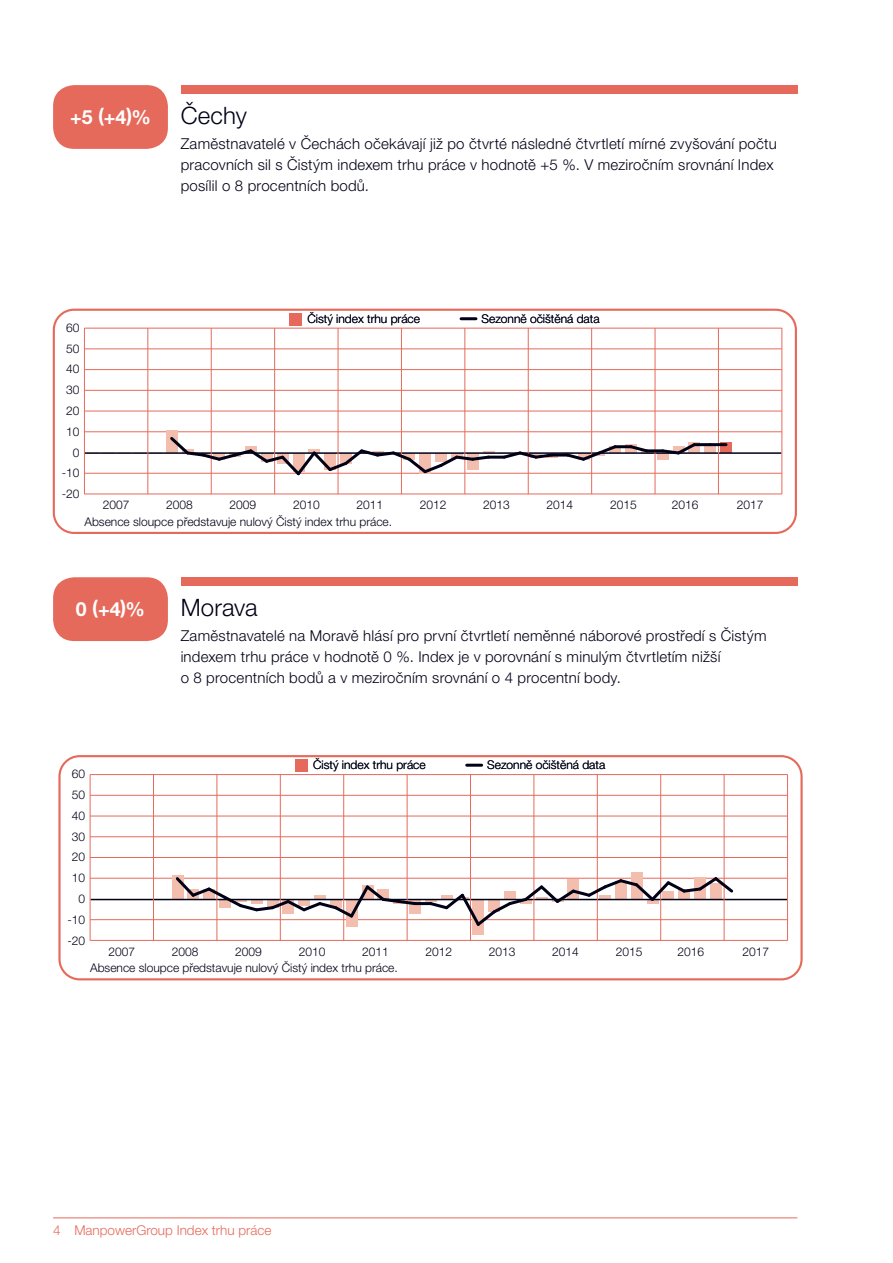
<style>
.page{position:relative;width:893px;height:1263px;background:#fff}
.page>*{position:absolute;margin:0;border:0;box-sizing:border-box;transform-origin:0 0}
.t1{font:300 24px "Helvetica Neue LT Pro";letter-spacing:.01em;color:#000116}
.t2{font:700 19.5px "Helvetica Neue LT Std";color:#fff}
.t3{font:300 15px/21px "Helvetica Neue LT Pro";letter-spacing:.015em;color:#000116}
.t4{font:300 13.5px "Helvetica Neue LT Pro";color:#e66a5b}
.t5{font:300 12px "Helvetica Neue LT Pro";color:#000116}
.t6{font:300 12px "Helvetica Neue LT Std";color:#000116}
</style>
<div class="page">
<hr style="left:53px;top:1218px;width:744px;height:1px;background:#e66a5b">
<div style="left:181px;top:85px;width:616px;height:9px;background:#e66a5b"></div>
<div style="left:53px;top:85px;width:115px;height:64px;background:#e66a5b;border-radius:21px"></div>
<div style="left:53px;top:577px;width:115px;height:64px;background:#e66a5b;border-radius:21px"></div>
<div style="left:181px;top:577px;width:616px;height:9px;background:#e66a5b"></div>
<svg style="left:53px;top:309px;width:744px;height:225px"></svg>
<hr style="left:461px;top:317px;width:15px;height:3px;background:#000116">
<div style="left:289px;top:313px;width:13px;height:13px;background:#e66a5b"></div>
<hr style="left:84px;top:494px;width:698px;height:1px;background:#e66a5b">
<hr style="left:84px;top:473px;width:698px;height:1px;background:#e66a5b">
<hr style="left:84px;top:432px;width:698px;height:1px;background:#e66a5b">
<hr style="left:84px;top:411px;width:698px;height:1px;background:#e66a5b">
<hr style="left:84px;top:390px;width:698px;height:1px;background:#e66a5b">
<hr style="left:84px;top:369px;width:698px;height:1px;background:#e66a5b">
<hr style="left:84px;top:349px;width:698px;height:1px;background:#e66a5b">
<hr style="left:84px;top:328px;width:698px;height:1px;background:#e66a5b">
<div style="left:166px;top:430px;width:12px;height:23px;background:#f4beaf"></div>
<div style="left:657px;top:453px;width:11px;height:6px;background:#f4beaf"></div>
<svg style="left:698px;top:446px;width:2px;height:6px"></svg>
<svg style="left:704px;top:446px;width:12px;height:6px"></svg>
<div style="left:720px;top:443px;width:12px;height:10px;background:#e66a5b"></div>
<hr style="left:85px;top:452px;width:696px;height:2px;background:#000116">
<hr style="left:84px;top:328px;width:1px;height:166px;background:#e66a5b">
<hr style="left:148px;top:328px;width:1px;height:166px;background:#e66a5b">
<hr style="left:211px;top:328px;width:1px;height:166px;background:#e66a5b">
<hr style="left:274px;top:328px;width:1px;height:166px;background:#e66a5b">
<hr style="left:338px;top:328px;width:1px;height:166px;background:#e66a5b">
<hr style="left:401px;top:328px;width:1px;height:166px;background:#e66a5b">
<hr style="left:465px;top:328px;width:1px;height:166px;background:#e66a5b">
<hr style="left:528px;top:328px;width:1px;height:166px;background:#e66a5b">
<hr style="left:591px;top:328px;width:1px;height:166px;background:#e66a5b">
<hr style="left:655px;top:328px;width:1px;height:166px;background:#e66a5b">
<hr style="left:718px;top:328px;width:1px;height:166px;background:#e66a5b">
<hr style="left:781px;top:328px;width:1px;height:166px;background:#e66a5b">
<svg style="left:167px;top:434px;width:327px;height:44px"></svg>
<hr style="left:488px;top:456px;width:16px;height:3px;background:#000116">
<svg style="left:501px;top:449px;width:54px;height:12px"></svg>
<hr style="left:552px;top:454px;width:16px;height:3px;background:#000116">
<svg style="left:564px;top:443px;width:55px;height:20px"></svg>
<hr style="left:615px;top:445px;width:16px;height:3px;background:#000116">
<svg style="left:627px;top:443px;width:25px;height:12px"></svg>
<hr style="left:647px;top:449px;width:16px;height:3px;background:#000116">
<svg style="left:659px;top:441px;width:39px;height:16px"></svg>
<hr style="left:694px;top:443px;width:16px;height:3px;background:#000116">
<hr style="left:710px;top:443px;width:16px;height:3px;background:#000116">
<svg style="left:58px;top:755px;width:745px;height:225px"></svg>
<hr style="left:467px;top:764px;width:15px;height:3px;background:#000116">
<div style="left:295px;top:759px;width:12px;height:13px;background:#e66a5b"></div>
<hr style="left:90px;top:940px;width:697px;height:1px;background:#e66a5b">
<hr style="left:90px;top:919px;width:697px;height:1px;background:#e66a5b">
<hr style="left:90px;top:878px;width:697px;height:1px;background:#e66a5b">
<hr style="left:90px;top:857px;width:697px;height:1px;background:#e66a5b">
<hr style="left:90px;top:837px;width:697px;height:1px;background:#e66a5b">
<hr style="left:90px;top:816px;width:697px;height:1px;background:#e66a5b">
<hr style="left:90px;top:795px;width:697px;height:1px;background:#e66a5b">
<hr style="left:90px;top:774px;width:697px;height:1px;background:#e66a5b">
<div style="left:172px;top:875px;width:11px;height:25px;background:#f4beaf"></div>
<div style="left:346px;top:900px;width:11px;height:27px;background:#f4beaf"></div>
<div style="left:409px;top:900px;width:12px;height:14px;background:#f4beaf"></div>
<div style="left:473px;top:900px;width:11px;height:35px;background:#f4beaf"></div>
<div style="left:631px;top:872px;width:11px;height:28px;background:#f4beaf"></div>
<hr style="left:90px;top:899px;width:697px;height:1px;background:#000116">
<hr style="left:90px;top:774px;width:1px;height:167px;background:#e66a5b">
<hr style="left:153px;top:774px;width:1px;height:167px;background:#e66a5b">
<hr style="left:217px;top:774px;width:1px;height:167px;background:#e66a5b">
<hr style="left:280px;top:774px;width:1px;height:167px;background:#e66a5b">
<hr style="left:343px;top:774px;width:1px;height:167px;background:#e66a5b">
<hr style="left:407px;top:774px;width:1px;height:167px;background:#e66a5b">
<hr style="left:470px;top:774px;width:1px;height:167px;background:#e66a5b">
<hr style="left:534px;top:774px;width:1px;height:167px;background:#e66a5b">
<hr style="left:597px;top:774px;width:1px;height:167px;background:#e66a5b">
<hr style="left:660px;top:774px;width:1px;height:167px;background:#e66a5b">
<hr style="left:724px;top:774px;width:1px;height:167px;background:#e66a5b">
<hr style="left:787px;top:774px;width:1px;height:167px;background:#e66a5b">
<svg style="left:173px;top:874px;width:245px;height:46px"></svg>
<hr style="left:415px;top:902px;width:16px;height:3px;background:#000116">
<svg style="left:425px;top:874px;width:311px;height:55px"></svg>
<h2 class="t2" style="left:70px;top:110px;width:82px">+5 (+4)%</h2>
<h1 class="t1" style="left:181px;top:106px;width:68px">Čechy</h1>
<p class="t3" style="left:181px;top:134px;width:598px">Zaměstnavatelé v Čechách očekávají již po čtvrté následné čtvrtletí mírné zvyšování počtu pracovních sil s Čistým indexem trhu práce v hodnotě +5 %. V meziročním srovnání Index posílil o 8 procentních bodů.</p>
<p class="t6" style="left:66px;top:323px;width:15px">60</p>
<p class="t6" style="left:66px;top:344px;width:15px">50</p>
<p class="t6" style="left:66px;top:365px;width:15px">40</p>
<p class="t6" style="left:66px;top:386px;width:15px">30</p>
<p class="t6" style="left:66px;top:406px;width:15px">20</p>
<p class="t6" style="left:66px;top:427px;width:15px">10</p>
<p class="t6" style="left:73px;top:448px;width:8px">0</p>
<p class="t6" style="left:62px;top:469px;width:19px">-10</p>
<p class="t6" style="left:62px;top:490px;width:19px">-20</p>
<p class="t5" style="left:307px;top:314px;width:114px">Čistý index trhu práce</p>
<p class="t5" style="left:481px;top:314px;width:120px">Sezonně očištěná data</p>
<p class="t6" style="left:166px;top:501px;width:28px">2008</p>
<p class="t5" style="left:84px;top:517px;width:309px">Absence sloupce představuje nulový Čistý index trhu práce.</p>
<p class="t6" style="left:103px;top:501px;width:28px">2007</p>
<p class="t6" style="left:230px;top:501px;width:28px">2009</p>
<p class="t6" style="left:293px;top:501px;width:28px">2010</p>
<p class="t6" style="left:356px;top:501px;width:28px">2011</p>
<p class="t6" style="left:420px;top:501px;width:28px">2012</p>
<p class="t6" style="left:483px;top:501px;width:28px">2013</p>
<p class="t6" style="left:547px;top:501px;width:28px">2014</p>
<p class="t6" style="left:610px;top:501px;width:28px">2015</p>
<p class="t6" style="left:672px;top:501px;width:28px">2016</p>
<p class="t6" style="left:737px;top:501px;width:28px">2017</p>
<h2 class="t2" style="left:76px;top:602px;width:71px">0 (+4)%</h2>
<p class="t6" style="left:72px;top:770px;width:15px">60</p>
<p class="t6" style="left:72px;top:790px;width:15px">50</p>
<p class="t6" style="left:72px;top:811px;width:15px">40</p>
<p class="t6" style="left:72px;top:832px;width:15px">30</p>
<p class="t6" style="left:72px;top:853px;width:15px">20</p>
<p class="t6" style="left:72px;top:874px;width:15px">10</p>
<p class="t6" style="left:79px;top:894px;width:8px">0</p>
<p class="t6" style="left:67px;top:915px;width:19px">-10</p>
<p class="t6" style="left:67px;top:936px;width:19px">-20</p>
<h1 class="t1" style="left:181px;top:598px;width:79px">Morava</h1>
<p class="t3" style="left:181px;top:626px;width:587px">Zaměstnavatelé na Moravě hlásí pro první čtvrtletí neměnné náborové prostředí s Čistým indexem trhu práce v hodnotě 0 %. Index je v porovnání s minulým čtvrtletím nižší<br>o 8 procentních bodů a v meziročním srovnání o 4 procentní body.</p>
<p class="t5" style="left:313px;top:761px;width:114px">Čistý index trhu práce</p>
<p class="t5" style="left:487px;top:761px;width:120px">Sezonně očištěná data</p>
<p class="t6" style="left:172px;top:947px;width:28px">2008</p>
<p class="t5" style="left:90px;top:963px;width:309px">Absence sloupce představuje nulový Čistý index trhu práce.</p>
<p class="t6" style="left:108px;top:947px;width:28px">2007</p>
<p class="t6" style="left:235px;top:947px;width:28px">2009</p>
<p class="t6" style="left:299px;top:947px;width:28px">2010</p>
<p class="t6" style="left:362px;top:947px;width:28px">2011</p>
<p class="t6" style="left:425px;top:947px;width:28px">2012</p>
<p class="t6" style="left:489px;top:947px;width:28px">2013</p>
<p class="t6" style="left:552px;top:947px;width:28px">2014</p>
<p class="t6" style="left:616px;top:947px;width:28px">2015</p>
<p class="t6" style="left:677px;top:947px;width:28px">2016</p>
<p class="t6" style="left:742px;top:947px;width:28px">2017</p>
<p class="t4" style="left:53px;top:1226px;width:220px">4 ManpowerGroup Index trhu práce</p>
</div>
